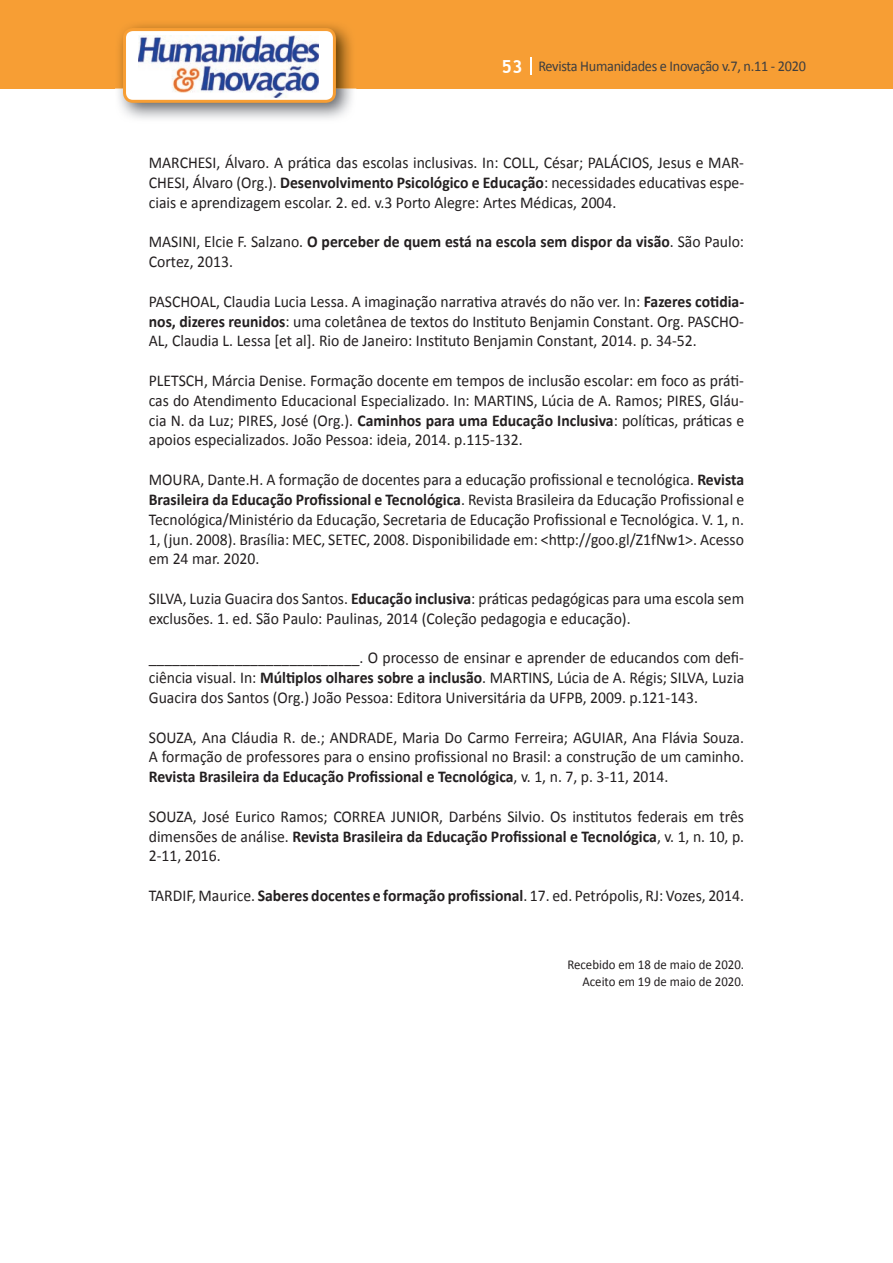
<style>
.page{position:relative;width:893px;height:1263px;background:#fff}
.page>*{position:absolute;margin:0;border:0;box-sizing:border-box;transform-origin:0 0}
.t1{font:16.5px/19.8px "Calibri";color:#231f20;text-align:justify;scale:.95 1}
.t2{font:15px "Calibri";letter-spacing:-.02em;color:#3e3e3f;scale:.95 1}
.t3{font:13.5px/16.2px "Calibri";color:#231f20;text-align:right;scale:.95 1}
.s1{font-family:"Trebuchet MS";font-weight:700;font-size:18px;color:#fff}
.s2{font-weight:700}
</style>
<div class="page">
<div style="left:0;top:0;width:893px;height:88px;background:#f79e34"></div>
<svg style="left:530px;top:57px;width:2px;height:18px"></svg>
<img style="left:115px;top:24px;width:241px;height:95px">
<svg style="left:123px;top:28px;width:213px;height:75px"></svg>
<p class="t2" style="left:501px;top:57px;width:322px"><span class="s1">53</span> Revista Humanidades e Inovação v.7, n.11 - 2020</p>
<p class="t1" style="left:149px;top:153px;width:628px">MARCHESI, Álvaro. A prática das escolas inclusivas. In: COLL, César; PALÁCIOS, Jesus e MAR-CHESI, Álvaro (Org.). <span class="s2">Desenvolvimento Psicológico e Educação</span>: necessidades educativas espe&shy;ciais e aprendizagem escolar. 2. ed. v.3 Porto Alegre: Artes Médicas, 2004.</p>
<p class="t1" style="left:149px;top:232px;width:628px">MASINI, Elcie F. Salzano. <span class="s2">O perceber de quem está na escola sem dispor da visão</span>. São Paulo:<br>Cortez, 2013.</p>
<p class="t1" style="left:149px;top:292px;width:628px">PASCHOAL, Claudia Lucia Lessa. A imaginação narrativa através do não ver. In: <span class="s2">Fazeres cotidia&shy;nos, dizeres reunidos</span>: uma coletânea de textos do Instituto Benjamin Constant. Org. PASCHO-AL, Claudia L. Lessa [et al]. Rio de Janeiro: Instituto Benjamin Constant, 2014. p. 34-52.</p>
<p class="t1" style="left:149px;top:371px;width:628px">PLETSCH, Márcia Denise. Formação docente em tempos de inclusão escolar: em foco as práti&shy;cas do Atendimento Educacional Especializado. In: MARTINS, Lúcia de A. Ramos; PIRES, Gláu&shy;cia N. da Luz; PIRES, José (Org.). <span class="s2">Caminhos para uma Educação Inclusiva</span>: políticas, práticas e apoios especializados. João Pessoa: ideia, 2014. p.115-132.</p>
<p class="t1" style="left:149px;top:470px;width:628px">MOURA, Dante.H. A formação de docentes para a educação profissional e tecnológica. <span class="s2">Revista Brasileira da Educação Profissional e Tecnológica</span>. Revista Brasileira da Educação Profissional e Tecnológica/Ministério da Educação, Secretaria de Educação Profissional e Tecnológica. V. 1, n.<br>1, (jun. 2008). Brasília: MEC, SETEC, 2008. Disponibilidade em: &lt;http://goo.gl/Z1fNw1&gt;. Acesso em 24 mar. 2020.</p>
<p class="t1" style="left:149px;top:589px;width:628px">SILVA, Luzia Guacira dos Santos. <span class="s2">Educação inclusiva</span>: práticas pedagógicas para uma escola sem exclusões. 1. ed. São Paulo: Paulinas, 2014 (Coleção pedagogia e educação).</p>
<p class="t1" style="left:149px;top:648px;width:628px">___________________________. O processo de ensinar e aprender de educandos com defi&shy;ciência visual. In: <span class="s2">Múltiplos olhares sobre a inclusão</span>. MARTINS, Lúcia de A. Régis; SILVA, Luzia Guacira dos Santos (Org.) João Pessoa: Editora Universitária da UFPB, 2009. p.121-143.</p>
<p class="t1" style="left:149px;top:727px;width:628px">SOUZA, Ana Cláudia R. de.; ANDRADE, Maria Do Carmo Ferreira; AGUIAR, Ana Flávia Souza.<br>A formação de professores para o ensino profissional no Brasil: a construção de um caminho.<br><span class="s2">Revista Brasileira da Educação Profissional e Tecnológica</span>, v. 1, n. 7, p. 3-11, 2014.</p>
<p class="t1" style="left:149px;top:806px;width:628px">SOUZA, José Eurico Ramos; CORREA JUNIOR, Darbéns Silvio. Os institutos federais em três dimensões de análise. <span class="s2">Revista Brasileira da Educação Profissional e Tecnológica</span>, v. 1, n. 10, p.<br>2-11, 2016.</p>
<p class="t1" style="left:149px;top:886px;width:628px">TARDIF, Maurice. <span class="s2">Saberes docentes e formação profissional</span>. 17. ed. Petrópolis, RJ: Vozes, 2014.</p>
<p class="t3" style="left:567px;top:957px;width:187px">Recebido em 18 de maio de 2020.<br>Aceito em 19 de maio de 2020.</p>
</div>
